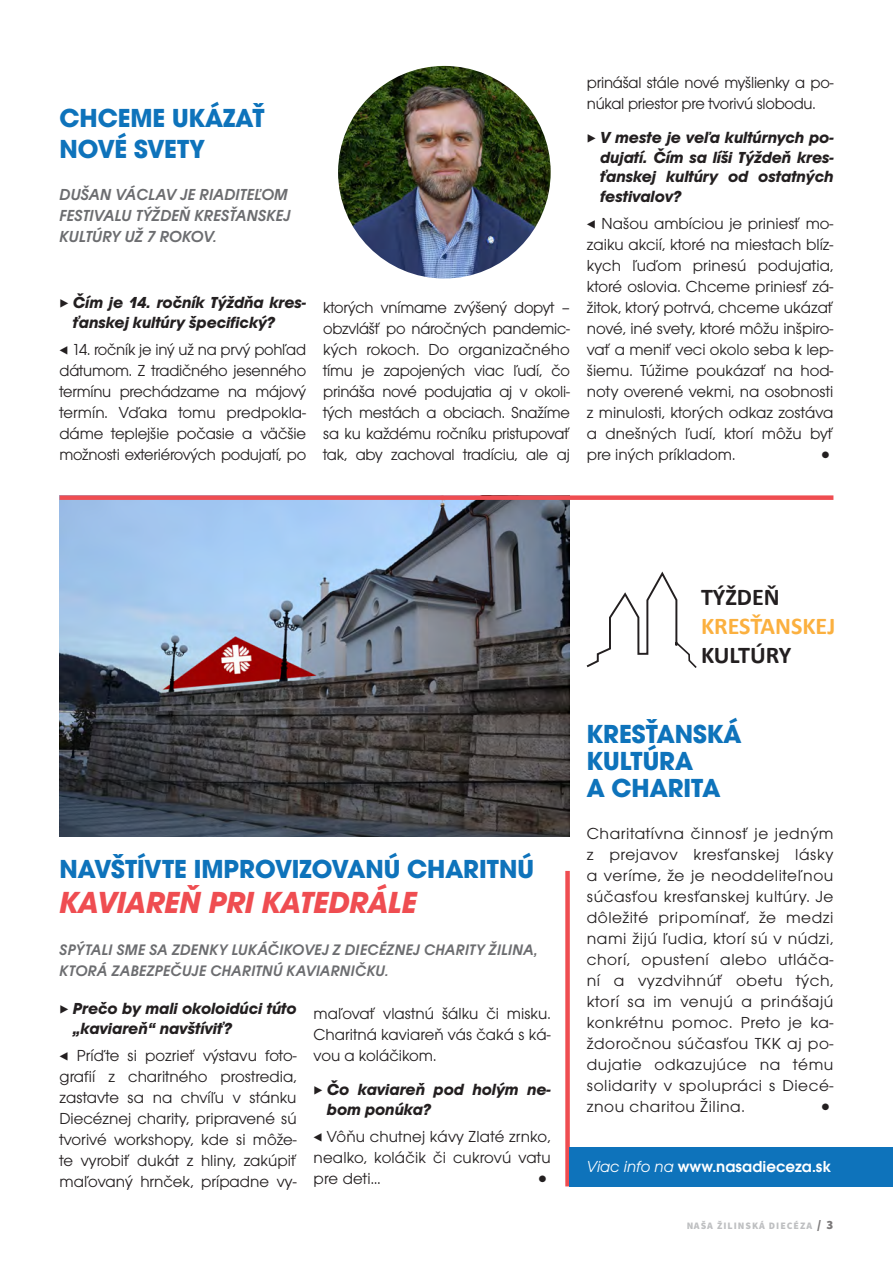
<style>
.page{position:relative;width:893px;height:1263px;background:#fff}
.page>*{position:absolute;margin:0;border:0;box-sizing:border-box;transform-origin:0 0}
.t1{font:italic 700 31.5px "Avant Gar Got Itc TOT";color:#ef4d51}
.t2{font:700 27px/27px "Avant Gar Got Itc TOT";color:#0e73bb}
.t3{font:700 24.15px/29px "Calibri";color:#231f20}
.t4{font:24px "Avant Gar Got Itc TOT Boo";color:#231f20}
.t5{font:16.5px/21px "Avant Gar Got Itc TOT Boo";color:#231f20;text-align:justify}
.t6{font:italic 700 16.5px/19.5px "Avant Gar Got Itc TOT";color:#231f20}
.t7{font:16.5px/21px "Avant Gar Got Itc TOT Dem Obl";letter-spacing:.015em;color:#6c6d70}
.t8{font:16.5px "Avant Gar Got Itc TOT Dem";color:#fff}
.t9{font:15.75px/21px "Avant Gar Got Itc TOT Dem Obl";letter-spacing:.02em;color:#6c6d70}
.t10{font:900 9.9px "Source Sans Pro";letter-spacing:.1em;color:#939598}
.s1{font-family:"Source Sans Pro";font-weight:200;font-style:normal}
.s2{font-family:"Source Sans Pro";font-weight:200}
.s3{color:#fbb03f}
.s4{font-family:"Avant Gar Got Itc TOT Boo Obl"}
.s5{font-size:12.75px;color:#231f20}
</style>
<div class="page">
<img style="left:60px;top:500px;width:510px;height:337px">
<img style="left:338px;top:66px;width:213px;height:213px;border-radius:106px">
<div style="left:60px;top:495px;width:773px;height:5px;background:#ef4d51"></div>
<svg style="left:586px;top:571px;width:111px;height:97px"></svg>
<div style="left:565px;top:871px;width:5px;height:315px;background:#ef4d51"></div>
<div style="left:570px;top:1146px;width:323px;height:40px;background:#0e73bb"></div>
<p class="t2" style="left:60px;top:101px;width:207px;line-height:31.5px">CHCEME UKÁZAŤ<br>NOVÉ SVETY</p>
<p class="t7" style="left:60px;top:184px;width:232px">DUŠAN VÁCLAV JE RIADITEĽOM<br>FESTIVALU TÝŽDEŇ KRESŤANSKEJ<br>KULTÚRY UŽ 7 ROKOV.</p>
<p class="t6" style="left:73px;top:293px;width:235px;text-indent:-13px"><span class="s1">▶</span> Čím je 14. ročník Týždňa kres&shy;ťanskej kultúry špecifický?</p>
<p class="t5" style="left:60px;top:339px;width:248px"><span class="s2">◀</span> 14. ročník je iný už na prvý pohľad dátumom. Z tradičného jesenného termínu prechádzame na májový termín. Vďaka tomu predpokla&shy;dáme teplejšie počasie a väčšie možnosti exteriérových podujatí, po</p>
<p class="t5" style="left:323px;top:297px;width:248px">ktorých vnímame zvýšený dopyt – obzvlášť po náročných pandemic&shy;kých rokoch. Do organizačného tímu je zapojených viac ľudí, čo prináša nové podujatia aj v okoli&shy;tých mestách a obciach. Snažíme sa ku každému ročníku pristupovať tak, aby zachoval tradíciu, ale aj</p>
<p class="t5" style="left:587px;top:72px;width:248px">prinášal stále nové myšlienky a po&shy;núkal priestor pre tvorivú slobodu.</p>
<p class="t6" style="left:600px;top:128px;width:235px;text-align:justify;text-indent:-13px"><span class="s1">▶</span> V meste je veľa kultúrnych po&shy;dujatí. Čím sa líši Týždeň kres&shy;ťanskej kultúry od ostatných festivalov?</p>
<p class="t5" style="left:587px;top:213px;width:248px"><span class="s2">◀</span> Našou ambíciou je priniesť mo&shy;zaiku akcií, ktoré na miestach blíz&shy;kych ľuďom prinesú podujatia, ktoré oslovia. Chceme priniesť zá&shy;žitok, ktorý potrvá, chceme ukázať nové, iné svety, ktoré môžu inšpiro&shy;vať a meniť veci okolo seba k lep&shy;šiemu. Túžime poukázať na hod&shy;noty overené vekmi, na osobnosti z minulosti, ktorých odkaz zostáva a dnešných ľudí, ktorí môžu byť pre iných príkladom.</p>
<p class="t4" style="left:817px;top:441px;width:18px">•</p>
<p class="t2" style="left:60px;top:855px;width:476px">NAVŠTÍVTE IMPROVIZOVANÚ CHARITNÚ</p>
<p class="t1" style="left:60px;top:883px;width:359px">KAVIAREŇ PRI KATEDRÁLE</p>
<p class="t9" style="left:60px;top:939px;width:480px">SPÝTALI SME SA ZDENKY LUKÁČIKOVEJ Z DIECÉZNEJ CHARITY ŽILINA,<br>KTORÁ ZABEZPEČUJE CHARITNÚ KAVIARNIČKU.</p>
<p class="t6" style="left:73px;top:999px;width:225px;text-indent:-13px"><span class="s1">▶</span> Prečo by mali okoloidúci túto „kaviareň“ navštíviť?</p>
<p class="t5" style="left:60px;top:1045px;width:239px"><span class="s2">◀</span> Príďte si pozrieť výstavu foto&shy;grafií z charitného prostredia, zastavte sa na chvíľu v stánku Diecéznej charity, pripravené sú tvorivé workshopy, kde si môže&shy;te vyrobiť dukát z hliny, zakúpiť maľovaný hrnček, prípadne vy-</p>
<p class="t5" style="left:314px;top:1003px;width:239px">maľovať vlastnú šálku či misku.<br>Charitná kaviareň vás čaká s ká&shy;vou a koláčikom.</p>
<p class="t6" style="left:327px;top:1080px;width:226px;text-indent:-13px"><span class="s1">▶</span> Čo kaviareň pod holým ne&shy;bom ponúka?</p>
<p class="t5" style="left:314px;top:1126px;width:239px"><span class="s2">◀</span> Vôňu chutnej kávy Zlaté zrnko, nealko, koláčik či cukrovú vatu pre deti…</p>
<p class="t4" style="left:535px;top:1165px;width:18px">•</p>
<p class="t3" style="left:701px;top:582px;width:136px">TÝŽDEŇ<br><span class="s3">KRESŤANSKEJ<br></span>KULTÚRY</p>
<p class="t2" style="left:587px;top:720px;width:156px">KRESŤANSKÁ<br>KULTÚRA<br>A CHARITA</p>
<p class="t5" style="left:587px;top:823px;width:248px">Charitatívna činnosť je jedným z prejavov kresťanskej lásky a veríme, že je neoddeliteľnou súčasťou kresťanskej kultúry. Je dôležité pripomínať, že medzi nami žijú ľudia, ktorí sú v núdzi, chorí, opustení alebo utláča&shy;ní a vyzdvihnúť obetu tých, ktorí sa im venujú a prinášajú konkrétnu pomoc. Preto je ka&shy;ždoročnou súčasťou TKK aj po&shy;dujatie odkazujúce na tému solidarity v spolupráci s Diecé&shy;znou charitou Žilina.</p>
<p class="t4" style="left:817px;top:1093px;width:18px">•</p>
<p class="t8" style="left:587px;top:1156px;width:246px"><span class="s4">Viac info na</span> www.nasadieceza.sk</p>
<p class="t10" style="left:686px;top:1219px;width:149px">NAŠA ŽILINSKÁ DIECÉZA <span class="s5">/ 3</span></p>
</div>
